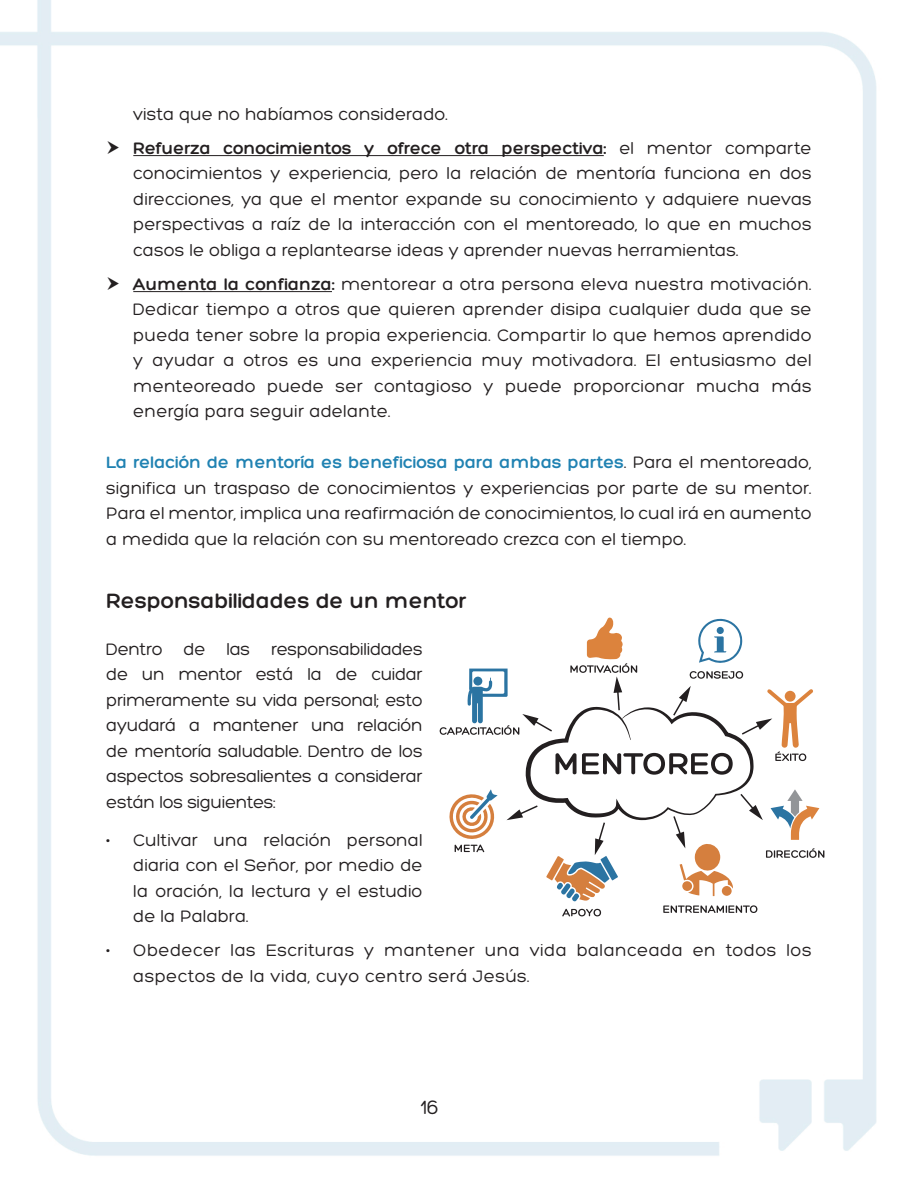
<style>
.page{position:relative;width:918px;height:1188px;background:#fff}
.page>*{position:absolute;margin:0;border:0;box-sizing:border-box;transform-origin:0 0}
.t1{font:700 22.5px "Hero";color:#231f20}
.t2{font:21px "Hero";color:#231f20}
.t3{font:18px/25.5px "Hero";color:#231f20;text-align:justify}
.t4{font:18px/25.5px "Hero";letter-spacing:.02em;color:#231f20}
.s1{font-weight:700}
.s2{font-weight:700;color:#2082b2}
</style>
<div class="page">
<img style="left:0;top:0;width:877px;height:1156px">
<hr style="left:133px;top:155px;width:471px;height:1px;background:#231f20">
<hr style="left:133px;top:291px;width:199px;height:1px;background:#231f20">
<svg style="left:440px;top:617px;width:384px;height:299px"></svg>
<svg style="left:108px;top:141px;width:11px;height:13px"></svg>
<svg style="left:108px;top:277px;width:11px;height:13px"></svg>
<p class="t3" style="left:133px;top:97px;width:680px;line-height:34px">vista que no habíamos considerado.<br><span class="s1">Refuerza conocimientos y ofrece otra perspectiva:</span> el mentor comparte</p>
<p class="t3" style="left:133px;top:161px;width:680px">conocimientos y experiencia, pero la relación de mentoría funciona en dos direcciones, ya que el mentor expande su conocimiento y adquiere nuevas perspectivas a raíz de la interacción con el mentoreado, lo que en muchos casos le obliga a replantearse ideas y aprender nuevas herramientas.</p>
<p class="t3" style="left:133px;top:271px;width:680px"><span class="s1">Aumenta la confianza:</span> mentorear a otra persona eleva nuestra motivación.<br>Dedicar tiempo a otros que quieren aprender disipa cualquier duda que se pueda tener sobre la propia experiencia. Compartir lo que hemos aprendido y ayudar a otros es una experiencia muy motivadora. El entusiasmo del menteoreado puede ser contagioso y puede proporcionar mucha más energía para seguir adelante.</p>
<p class="t3" style="left:106px;top:450px;width:707px"><span class="s2">La relación de mentoría es beneficiosa para ambas partes</span>. Para el mentoreado, significa un traspaso de conocimientos y experiencias por parte de su mentor.<br>Para el mentor, implica una reafirmación de conocimientos, lo cual irá en aumento a medida que la relación con su mentoreado crezca con el tiempo.</p>
<p class="t1" style="left:106px;top:589px;width:362px">Responsabilidades de un mentor</p>
<p class="t3" style="left:106px;top:636px;width:318px">Dentro de las responsabilidades de un mentor está la de cuidar primeramente su vida personal; esto ayudará a mantener una relación de mentoría saludable. Dentro de los aspectos sobresalientes a considerar están los siguientes:</p>
<p class="t3" style="left:133px;top:827px;width:291px;text-indent:-27px">• Cultivar una relación personal diaria con el Señor, por medio de la oración, la lectura y el estudio de la Palabra.</p>
<p class="t4" style="left:133px;top:938px;width:680px;text-indent:-27px">• Obedecer las Escrituras y mantener una vida balanceada en todos los aspectos de la vida, cuyo centro será Jesús.</p>
<p class="t2" style="left:420px;top:1094px;width:20px">16</p>
</div>
